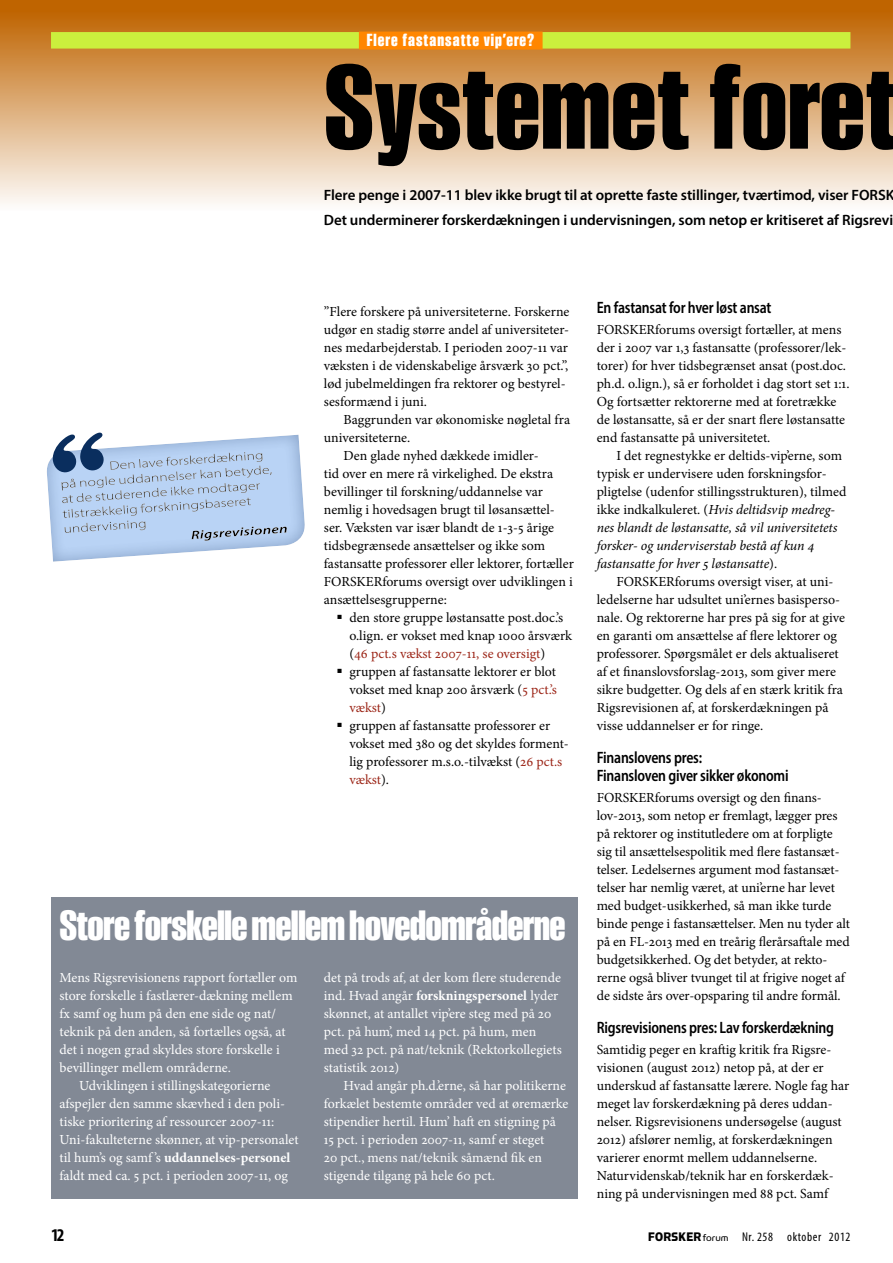
<style>
.page{position:relative;width:893px;height:1263px;background:#fff}
.page>*{position:absolute;margin:0;border:0;box-sizing:border-box;transform-origin:0 0}
.t1{font:700 123px "Smart Sans Std";color:#000}
.t2{font:700 43.5px "Smart Sans Std";letter-spacing:-.02em;color:#fff}
.t3{font:700 18px "Smart Sans Std";letter-spacing:.055em;color:#fff}
.t4{font:700 condensed 18px "Myriad Pro";color:#000}
.t5{font:600 semi-condensed 16.5px/18px "Myriad Pro";letter-spacing:-.015em;color:#000;scale:.9 1}
.t6{font:600 15px/25.5px "Myriad Pro";letter-spacing:-.005em;color:#000}
.t7{font:13.8px/18px "Minion Pro";letter-spacing:-.005em;color:#000}
.t8{font:13.8px/18px "Minion Pro";color:#fff}
.t9{font:13.8px "Minion Pro";color:#9c2618}
.t10{font:700 13.8px "Minion Pro";color:#fff}
.t11{font:condensed 12.75px "Myriad Pro";letter-spacing:.05em;color:#000}
.s1{color:#000}
.s2{color:#9c2618}
.s3{font-weight:400}
.s4{font-weight:700}
.s5{font-style:italic}
.s6{font-family:"Simian Display Chimpanzee";font-stretch:normal;font-size:13.95px}
.s7{font-family:"Simian Display Orangutan";font-stretch:normal;font-size:11.4px}
</style>
<div class="page">
<div style="left:0;top:0;width:893px;height:213px;background:linear-gradient(to bottom,#bc5d00,#fefeff)"></div>
<div style="left:51px;top:897px;width:527px;height:302px;background:#828995"></div>
<div style="left:51px;top:32px;width:799px;height:17px;background:#cbef3d"></div>
<div style="left:359px;top:32px;width:184px;height:18px;background:#ff8600"></div>
<svg style="left:47px;top:432px;width:258px;height:130px"></svg>
<h3 class="t3" style="left:367px;top:30px;width:169px">Flere fastansatte vip’ere?</h3>
<h1 class="t1" style="left:324px;top:38px;width:576px">Systemet foret</h1>
<p class="t6" style="left:324px;top:181px;width:572px">Flere penge i 2007-11 blev ikke brugt til at oprette faste stillinger, tværtimod, viser FORSK<br>Det underminerer forskerdækningen i undervisningen, som netop er kritiseret af Rigsrevi</p>
<p class="t7" style="left:324px;top:302px;width:247px">”Flere forskere på universiteterne. Forskerne udgør en stadig større andel af universiteter&shy;nes medarbejderstab. I perioden 2007-11 var væksten i de videnskabelige årsværk 30 pct.”, lød jubelmeldingen fra rektorer og bestyrel&shy;sesformænd i juni.</p>
<p class="t7" style="left:344px;top:410px;width:228px">Baggrunden var økonomiske nøgletal fra</p>
<p class="t7" style="left:324px;top:428px;width:88px">universiteterne.</p>
<p class="t7" style="left:344px;top:446px;width:197px">Den glade nyhed dækkede imidler-</p>
<p class="t7" style="left:324px;top:464px;width:231px">tid over en mere rå virkelighed. De ekstra</p>
<p class="t7" style="left:324px;top:482px;width:221px">bevillinger til forskning/uddannelse var</p>
<p class="t7" style="left:324px;top:500px;width:233px">nemlig i hovedsagen brugt til løsansættel-</p>
<p class="t7" style="left:324px;top:518px;width:232px">ser. Væksten var især blandt de 1-3-5 årige</p>
<p class="t7" style="left:324px;top:536px;width:223px">tidsbegrænsede ansættelser og ikke som</p>
<p class="t7" style="left:324px;top:554px;width:251px">fastansatte professorer eller lektorer, fortæller</p>
<p class="t7" style="left:324px;top:572px;width:251px">FORSKERforums oversigt over udviklingen i</p>
<p class="t7" style="left:324px;top:590px;width:124px">ansættelsesgrupperne:</p>
<p class="t7" style="left:349px;top:608px;width:215px">den store gruppe løstansatte post.doc.’s</p>
<p class="t7" style="left:349px;top:626px;width:224px">o.lign. er vokset med knap 1000 årsværk</p>
<p class="t9" style="left:349px;top:644px;width:197px"><span class="s1">(</span>46 pct.s vækst 2007-11, se oversigt<span class="s1">)</span></p>
<p class="t7" style="left:349px;top:662px;width:208px">gruppen af fastansatte lektorer er blot</p>
<p class="t7" style="left:349px;top:680px;width:209px">vokset med knap 200 årsværk (<span class="s2">5 pct.’s</span></p>
<p class="t9" style="left:349px;top:698px;width:38px">vækst<span class="s1">)</span></p>
<p class="t7" style="left:349px;top:716px;width:202px">gruppen af fastansatte professorer er</p>
<p class="t7" style="left:349px;top:734px;width:221px">vokset med 380 og det skyldes forment-</p>
<p class="t7" style="left:349px;top:752px;width:214px">lig professorer m.s.o.-tilvækst (<span class="s2">26 pct.s</span></p>
<p class="t9" style="left:349px;top:770px;width:41px">vækst<span class="s1">).</span></p>
<h2 class="t2" style="left:60px;top:901px;width:507px">Store forskelle mellem hovedområderne</h2>
<p class="t8" style="left:60px;top:968px;width:239px">Mens Rigsrevisionens rapport fortæller om</p>
<p class="t8" style="left:60px;top:986px;width:235px">store forskelle i fastlærer-dækning mellem</p>
<p class="t8" style="left:60px;top:1004px;width:218px">fx samf og hum på den ene side og nat/</p>
<p class="t8" style="left:60px;top:1022px;width:228px">teknik på den anden, så fortælles også, at</p>
<p class="t8" style="left:60px;top:1040px;width:222px">det i nogen grad skyldes store forskelle i</p>
<p class="t8" style="left:60px;top:1058px;width:173px">bevillinger mellem områderne.</p>
<p class="t8" style="left:79px;top:1076px;width:193px">Udviklingen i stillingskategorierne</p>
<p class="t8" style="left:60px;top:1094px;width:227px">afspejler den samme skævhed i den poli-</p>
<p class="t8" style="left:60px;top:1112px;width:216px">tiske prioritering af ressourcer 2007-11:</p>
<p class="t8" style="left:60px;top:1130px;width:241px">Uni-fakulteterne skønner, at vip-personalet</p>
<p class="t10" style="left:60px;top:1148px;width:232px"><span class="s3">til hum’s og samf ’s</span> uddannelses-personel</p>
<p class="t8" style="left:60px;top:1166px;width:230px">faldt med ca. 5 pct. i perioden 2007-11, og</p>
<p class="t8" style="left:324px;top:968px;width:239px">det på trods af, at der kom flere studerende ind. Hvad angår <span class="s4">forskningspersonel</span> lyder skønnet, at antallet vip’ere steg med på 20 pct. på hum’, med 14 pct. på hum, men med 32 pct. på nat/teknik (Rektorkollegiets statistik 2012)</p>
<p class="t8" style="left:324px;top:1076px;width:246px;text-indent:20px">Hvad angår ph.d.’erne, så har politikerne forkælet bestemte områder ved at øremærke stipendier hertil. Hum’ haft en stigning på 15 pct. i perioden 2007-11, samf er steget<br>20 pct., mens nat/teknik såmænd fik en stigende tilgang på hele 60 pct.</p>
<p class="t5" style="left:597px;top:298px;width:196px">En fastansat for hver løst ansat</p>
<p class="t7" style="left:597px;top:320px;width:254px">FORSKERforums oversigt fortæller, at mens der i 2007 var 1,3 fastansatte (professorer/lek&shy;torer) for hver tidsbegrænset ansat (post.doc. ph.d. o.lign.), så er forholdet i dag stort set 1:1.<br>Og fortsætter rektorerne med at foretrække de løstansatte, så er der snart flere løstansatte end fastansatte på universitetet.</p>
<p class="t7" style="left:597px;top:446px;width:251px;text-indent:20px">I det regnestykke er deltids-vip’erne, som typisk er undervisere uden forskningsfor&shy;pligtelse (udenfor stillingsstrukturen), tilmed ikke indkalkuleret. (<span class="s5">Hvis deltidsvip medreg&shy;nes blandt de løstansatte, så vil universitetets forsker- og underviserstab bestå af kun 4 fastansatte for hver 5 løstansatte</span>).</p>
<p class="t7" style="left:597px;top:572px;width:250px;text-indent:20px">FORSKERforums oversigt viser, at uni&shy;ledelserne har udsultet uni’ernes basisperso&shy;nale. Og rektorerne har pres på sig for at give en garanti om ansættelse af flere lektorer og professorer. Spørgsmålet er dels aktualiseret af et finanslovsforslag-2013, som giver mere sikre budgetter. Og dels af en stærk kritik fra Rigsrevisionen af, at forskerdækningen på visse uddannelser er for ringe.</p>
<p class="t5" style="left:597px;top:748px;width:215px">Finanslovens pres:<br>Finansloven giver sikker økonomi</p>
<p class="t7" style="left:597px;top:788px;width:255px">FORSKERforums oversigt og den finans&shy;lov-2013, som netop er fremlagt, lægger pres på rektorer og institutledere om at forpligte sig til ansættelsespolitik med flere fastansæt&shy;telser. Ledelsernes argument mod fastansæt&shy;telser har nemlig været, at uni’erne har levet med budget-usikkerhed, så man ikke turde binde penge i fastansættelser. Men nu tyder alt på en FL-2013 med en treårig flerårsaftale med budgetsikkerhed. Og det betyder, at rekto&shy;rerne også bliver tvunget til at frigive noget af de sidste års over-opsparing til andre formål.</p>
<p class="t5" style="left:597px;top:1018px;width:265px">Rigsrevisionens pres: Lav forskerdækning</p>
<p class="t7" style="left:597px;top:1040px;width:254px">Samtidig peger en kraftig kritik fra Rigsre&shy;visionen (august 2012) netop på, at der er underskud af fastansatte lærere. Nogle fag har meget lav forskerdækning på deres uddan&shy;nelser. Rigsrevisionens undersøgelse (august 2012) afslører nemlig, at forskerdækningen varierer enormt mellem uddannelserne.<br>Naturvidenskab/teknik har en forskerdæk&shy;ning på undervisningen med 88 pct. Samf</p>
<h3 class="t4" style="left:51px;top:1224px;width:15px">12</h3>
<p class="t11" style="left:648px;top:1229px;width:204px"><span class="s6">FORSKER</span><span class="s7">forum</span> Nr. 258 oktober 2012</p>
</div>
